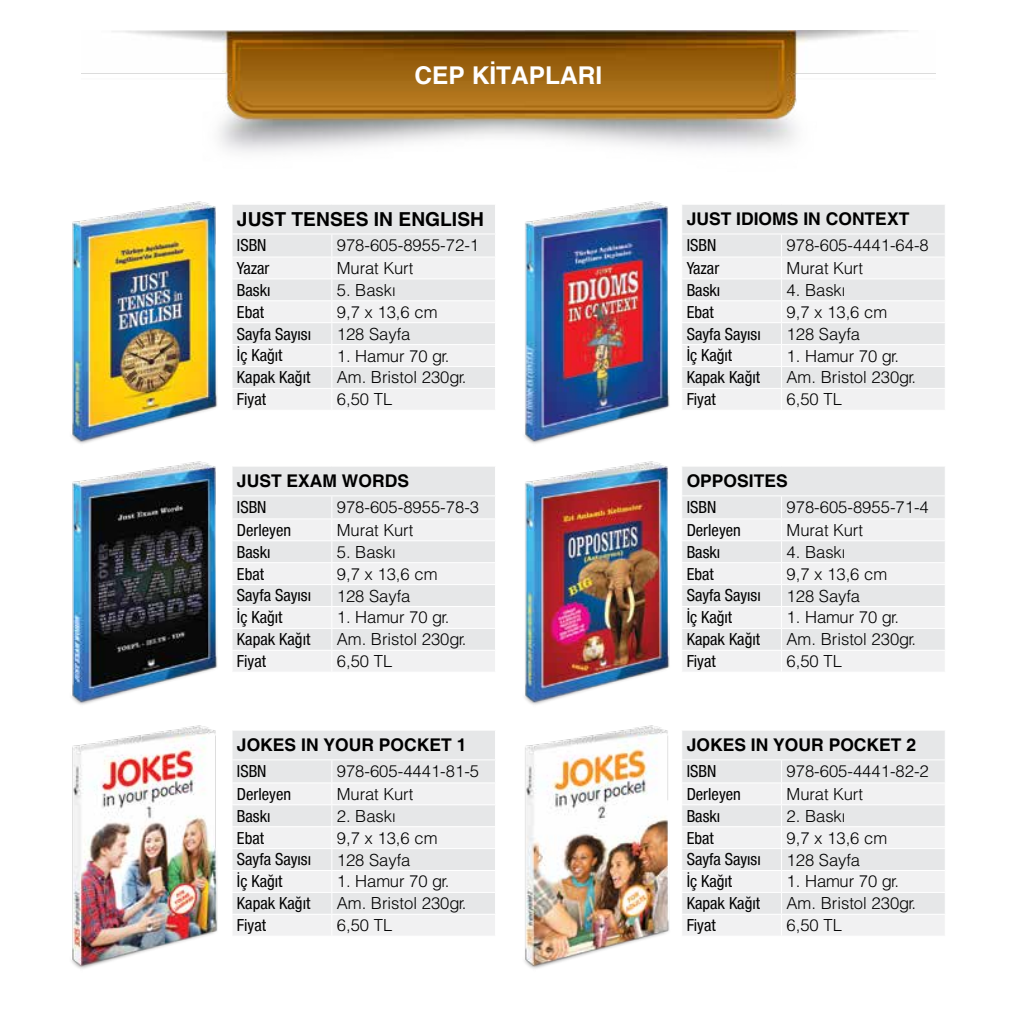
<style>
.page{position:relative;width:1017px;height:1017px;background:#fff}
.page>*{position:absolute;margin:0;border:0;box-sizing:border-box;transform-origin:0 0}
.t1{font:700 24.5px "Helvetica";color:#fff}
.t2{font:700 19.25px "Helvetica";color:#000}
.t3{font:700 17.5px "Helvetica";color:#000}
.t4{font:16.62px "Helvetica Light Normal Tr";color:#000}
.t5{font:condensed 16.62px "Helvetica Neue Condensed";color:#000}
</style>
<div class="page">
<img style="left:82px;top:31px;width:853px;height:121px">
<img style="left:71px;top:725px;width:147px;height:244px">
<img style="left:71px;top:461px;width:147px;height:244px">
<img style="left:71px;top:201px;width:147px;height:243px">
<img style="left:524px;top:725px;width:146px;height:244px">
<img style="left:524px;top:461px;width:146px;height:244px">
<img style="left:524px;top:201px;width:146px;height:243px">
<svg style="left:232px;top:205px;width:263px;height:205px"></svg>
<svg style="left:682px;top:205px;width:263px;height:205px"></svg>
<svg style="left:682px;top:467px;width:263px;height:204px"></svg>
<svg style="left:232px;top:467px;width:263px;height:204px"></svg>
<svg style="left:682px;top:731px;width:263px;height:204px"></svg>
<svg style="left:232px;top:731px;width:263px;height:204px"></svg>
<h1 class="t1" style="left:415px;top:60px;width:189px">CEP KİTAPLARI</h1>
<p class="t2" style="left:237px;top:208px;width:249px">JUST TENSES IN ENGLISH</p>
<p class="t5" style="left:237px;top:236px;width:31px">ISBN</p>
<p class="t4" style="left:337px;top:235px;width:144px">978-605-8955-72-1</p>
<p class="t5" style="left:237px;top:258px;width:34px">Yazar</p>
<p class="t4" style="left:337px;top:258px;width:78px">Murat Kurt</p>
<p class="t5" style="left:237px;top:280px;width:35px">Baskı</p>
<p class="t4" style="left:337px;top:280px;width:61px">5. Baskı</p>
<p class="t5" style="left:237px;top:302px;width:29px">Ebat</p>
<p class="t4" style="left:337px;top:301px;width:102px">9,7 x 13,6 cm</p>
<p class="t5" style="left:237px;top:324px;width:76px">Sayfa Sayısı</p>
<p class="t4" style="left:337px;top:323px;width:75px">128 Sayfa</p>
<p class="t5" style="left:237px;top:346px;width:47px">İç Kağıt</p>
<p class="t4" style="left:337px;top:345px;width:114px">1. Hamur 70 gr.</p>
<p class="t5" style="left:237px;top:368px;width:75px">Kapak Kağıt</p>
<p class="t4" style="left:337px;top:367px;width:131px">Am. Bristol 230gr.</p>
<p class="t5" style="left:237px;top:390px;width:31px">Fiyat</p>
<p class="t4" style="left:337px;top:389px;width:57px">6,50 TL</p>
<p class="t3" style="left:237px;top:470px;width:174px">JUST EXAM WORDS</p>
<p class="t5" style="left:237px;top:498px;width:31px">ISBN</p>
<p class="t4" style="left:337px;top:497px;width:144px">978-605-8955-78-3</p>
<p class="t5" style="left:237px;top:520px;width:56px">Derleyen</p>
<p class="t4" style="left:337px;top:520px;width:78px">Murat Kurt</p>
<p class="t5" style="left:237px;top:542px;width:35px">Baskı</p>
<p class="t4" style="left:337px;top:541px;width:61px">5. Baskı</p>
<p class="t5" style="left:237px;top:564px;width:29px">Ebat</p>
<p class="t4" style="left:337px;top:563px;width:102px">9,7 x 13,6 cm</p>
<p class="t5" style="left:237px;top:586px;width:76px">Sayfa Sayısı</p>
<p class="t4" style="left:337px;top:585px;width:75px">128 Sayfa</p>
<p class="t5" style="left:237px;top:608px;width:47px">İç Kağıt</p>
<p class="t4" style="left:337px;top:607px;width:114px">1. Hamur 70 gr.</p>
<p class="t5" style="left:237px;top:630px;width:75px">Kapak Kağıt</p>
<p class="t4" style="left:337px;top:629px;width:131px">Am. Bristol 230gr.</p>
<p class="t5" style="left:237px;top:652px;width:31px">Fiyat</p>
<p class="t4" style="left:337px;top:651px;width:57px">6,50 TL</p>
<p class="t3" style="left:237px;top:734px;width:231px">JOKES IN YOUR POCKET 1</p>
<p class="t5" style="left:237px;top:762px;width:31px">ISBN</p>
<p class="t4" style="left:337px;top:761px;width:144px">978-605-4441-81-5</p>
<p class="t5" style="left:237px;top:784px;width:56px">Derleyen</p>
<p class="t4" style="left:337px;top:784px;width:78px">Murat Kurt</p>
<p class="t5" style="left:237px;top:806px;width:35px">Baskı</p>
<p class="t4" style="left:337px;top:805px;width:61px">2. Baskı</p>
<p class="t5" style="left:237px;top:828px;width:29px">Ebat</p>
<p class="t4" style="left:337px;top:827px;width:102px">9,7 x 13,6 cm</p>
<p class="t5" style="left:237px;top:850px;width:76px">Sayfa Sayısı</p>
<p class="t4" style="left:337px;top:849px;width:75px">128 Sayfa</p>
<p class="t5" style="left:237px;top:872px;width:47px">İç Kağıt</p>
<p class="t4" style="left:337px;top:871px;width:114px">1. Hamur 70 gr.</p>
<p class="t5" style="left:237px;top:894px;width:75px">Kapak Kağıt</p>
<p class="t4" style="left:337px;top:893px;width:131px">Am. Bristol 230gr.</p>
<p class="t5" style="left:237px;top:916px;width:31px">Fiyat</p>
<p class="t4" style="left:337px;top:915px;width:57px">6,50 TL</p>
<p class="t3" style="left:687px;top:209px;width:224px">JUST IDIOMS IN CONTEXT</p>
<p class="t5" style="left:687px;top:236px;width:31px">ISBN</p>
<p class="t4" style="left:786px;top:235px;width:144px">978-605-4441-64-8</p>
<p class="t5" style="left:687px;top:258px;width:34px">Yazar</p>
<p class="t4" style="left:786px;top:258px;width:78px">Murat Kurt</p>
<p class="t5" style="left:687px;top:280px;width:35px">Baskı</p>
<p class="t4" style="left:786px;top:280px;width:61px">4. Baskı</p>
<p class="t5" style="left:687px;top:302px;width:29px">Ebat</p>
<p class="t4" style="left:786px;top:301px;width:102px">9,7 x 13,6 cm</p>
<p class="t5" style="left:687px;top:324px;width:76px">Sayfa Sayısı</p>
<p class="t4" style="left:786px;top:323px;width:75px">128 Sayfa</p>
<p class="t5" style="left:687px;top:346px;width:47px">İç Kağıt</p>
<p class="t4" style="left:786px;top:345px;width:114px">1. Hamur 70 gr.</p>
<p class="t5" style="left:687px;top:368px;width:75px">Kapak Kağıt</p>
<p class="t4" style="left:786px;top:367px;width:131px">Am. Bristol 230gr.</p>
<p class="t5" style="left:687px;top:390px;width:31px">Fiyat</p>
<p class="t4" style="left:786px;top:389px;width:57px">6,50 TL</p>
<p class="t3" style="left:687px;top:470px;width:103px">OPPOSITES</p>
<p class="t5" style="left:687px;top:498px;width:31px">ISBN</p>
<p class="t4" style="left:786px;top:497px;width:144px">978-605-8955-71-4</p>
<p class="t5" style="left:687px;top:520px;width:56px">Derleyen</p>
<p class="t4" style="left:786px;top:520px;width:78px">Murat Kurt</p>
<p class="t5" style="left:687px;top:542px;width:35px">Baskı</p>
<p class="t4" style="left:786px;top:541px;width:61px">4. Baskı</p>
<p class="t5" style="left:687px;top:564px;width:29px">Ebat</p>
<p class="t4" style="left:786px;top:563px;width:102px">9,7 x 13,6 cm</p>
<p class="t5" style="left:687px;top:586px;width:76px">Sayfa Sayısı</p>
<p class="t4" style="left:786px;top:585px;width:75px">128 Sayfa</p>
<p class="t5" style="left:687px;top:608px;width:47px">İç Kağıt</p>
<p class="t4" style="left:786px;top:607px;width:114px">1. Hamur 70 gr.</p>
<p class="t5" style="left:687px;top:630px;width:75px">Kapak Kağıt</p>
<p class="t4" style="left:786px;top:629px;width:131px">Am. Bristol 230gr.</p>
<p class="t5" style="left:687px;top:652px;width:31px">Fiyat</p>
<p class="t4" style="left:786px;top:651px;width:57px">6,50 TL</p>
<p class="t3" style="left:687px;top:734px;width:231px">JOKES IN YOUR POCKET 2</p>
<p class="t5" style="left:687px;top:762px;width:31px">ISBN</p>
<p class="t4" style="left:786px;top:761px;width:144px">978-605-4441-82-2</p>
<p class="t5" style="left:687px;top:784px;width:56px">Derleyen</p>
<p class="t4" style="left:786px;top:784px;width:78px">Murat Kurt</p>
<p class="t5" style="left:687px;top:806px;width:35px">Baskı</p>
<p class="t4" style="left:786px;top:805px;width:61px">2. Baskı</p>
<p class="t5" style="left:687px;top:828px;width:29px">Ebat</p>
<p class="t4" style="left:786px;top:827px;width:102px">9,7 x 13,6 cm</p>
<p class="t5" style="left:687px;top:850px;width:76px">Sayfa Sayısı</p>
<p class="t4" style="left:786px;top:849px;width:75px">128 Sayfa</p>
<p class="t5" style="left:687px;top:872px;width:47px">İç Kağıt</p>
<p class="t4" style="left:786px;top:871px;width:114px">1. Hamur 70 gr.</p>
<p class="t5" style="left:687px;top:894px;width:75px">Kapak Kağıt</p>
<p class="t4" style="left:786px;top:893px;width:131px">Am. Bristol 230gr.</p>
<p class="t5" style="left:687px;top:916px;width:31px">Fiyat</p>
<p class="t4" style="left:786px;top:915px;width:57px">6,50 TL</p>
</div>
